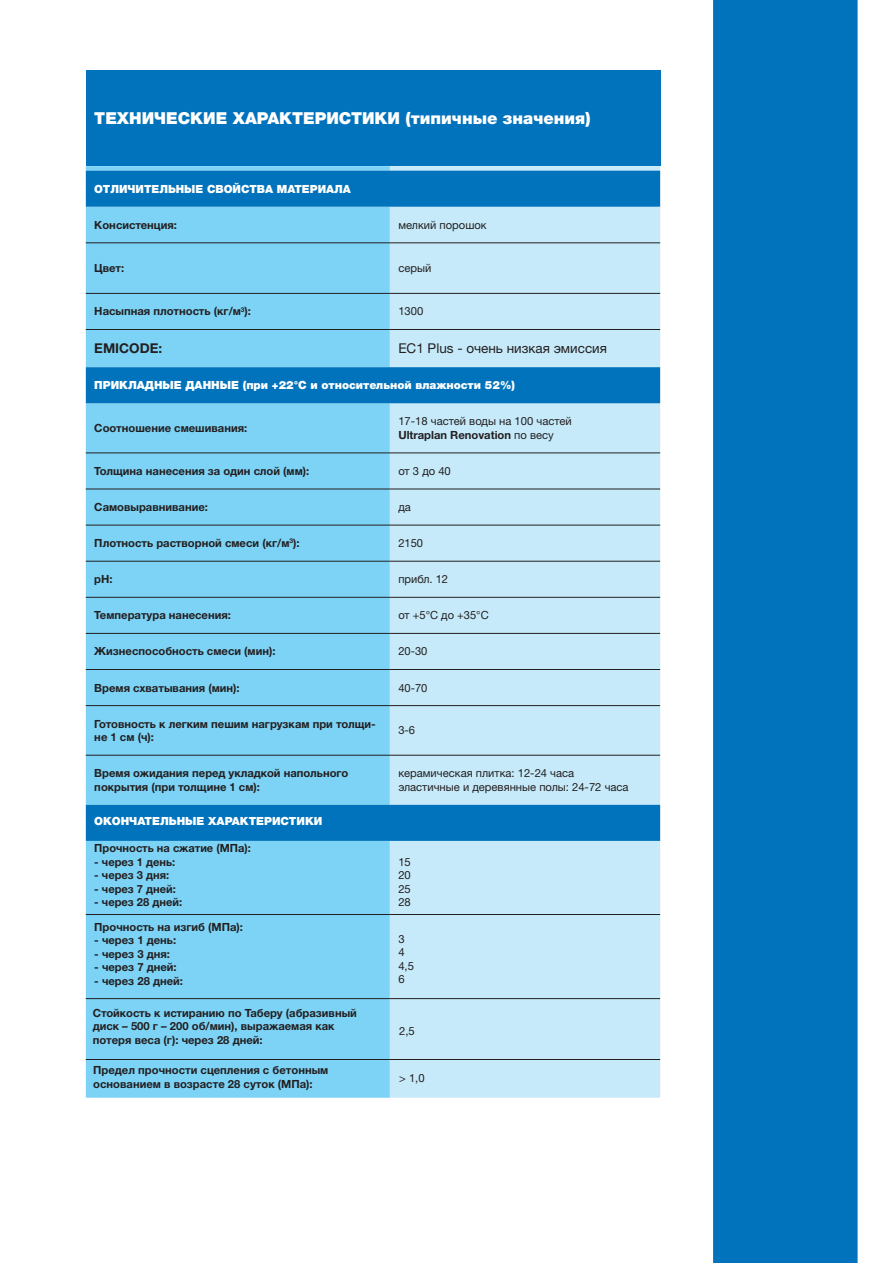
<style>
.page{position:relative;width:893px;height:1263px;background:#fff}
.page>*{position:absolute;margin:0;border:0;box-sizing:border-box;transform-origin:0 0}
.t1{font:900 16.5px "Helvetica Neue LTW1 G";color:#fff}
.t2{font:13.5px "Helvetica Neue LTW1 G";color:#231f20}
.t3{font:700 13.5px "Helvetica Neue LTW1 G";color:#231f20}
.t4{font:700 11.25px/13.5px "Helvetica Neue LTW1 G";color:#231f20}
.t5{font:11.25px "Helvetica Neue LTW1 G";color:#231f20}
.t6{font:900 11.25px "Helvetica Neue LTW1 G";color:#fff}
.s1{font-weight:400}
</style>
<div class="page">
<div style="left:713px;top:0;width:145px;height:1263px;background:#0073bc"></div>
<div style="left:86px;top:70px;width:574px;height:96px;background:#0073bc"></div>
<div style="left:86px;top:166px;width:304px;height:932px;background:#7cd3f6"></div>
<div style="left:390px;top:166px;width:270px;height:932px;background:#c6eafa"></div>
<svg style="left:86px;top:171px;width:574px;height:670px;background:#84cbed"></svg>
<hr style="left:86px;top:242px;width:304px;height:1px;background:#231f20">
<hr style="left:390px;top:242px;width:270px;height:1px;background:#231f20">
<hr style="left:86px;top:293px;width:304px;height:1px;background:#231f20">
<hr style="left:390px;top:293px;width:270px;height:1px;background:#231f20">
<hr style="left:86px;top:452px;width:304px;height:1px;background:#231f20">
<hr style="left:390px;top:452px;width:270px;height:1px;background:#231f20">
<hr style="left:86px;top:489px;width:304px;height:1px;background:#231f20">
<hr style="left:390px;top:489px;width:270px;height:1px;background:#231f20">
<hr style="left:86px;top:525px;width:304px;height:1px;background:#231f20">
<hr style="left:390px;top:525px;width:270px;height:1px;background:#231f20">
<hr style="left:86px;top:561px;width:304px;height:1px;background:#231f20">
<hr style="left:390px;top:561px;width:270px;height:1px;background:#231f20">
<hr style="left:86px;top:597px;width:304px;height:1px;background:#231f20">
<hr style="left:390px;top:597px;width:270px;height:1px;background:#231f20">
<hr style="left:86px;top:633px;width:304px;height:1px;background:#231f20">
<hr style="left:390px;top:633px;width:270px;height:1px;background:#231f20">
<hr style="left:86px;top:669px;width:304px;height:1px;background:#231f20">
<hr style="left:390px;top:669px;width:270px;height:1px;background:#231f20">
<hr style="left:86px;top:705px;width:304px;height:1px;background:#231f20">
<hr style="left:390px;top:705px;width:270px;height:1px;background:#231f20">
<hr style="left:86px;top:755px;width:304px;height:1px;background:#231f20">
<hr style="left:390px;top:755px;width:270px;height:1px;background:#231f20">
<hr style="left:86px;top:914px;width:304px;height:1px;background:#231f20">
<hr style="left:390px;top:914px;width:270px;height:1px;background:#231f20">
<hr style="left:86px;top:998px;width:304px;height:1px;background:#231f20">
<hr style="left:390px;top:998px;width:270px;height:1px;background:#231f20">
<hr style="left:86px;top:329px;width:304px;height:1px;background:#231f20">
<hr style="left:390px;top:329px;width:270px;height:1px;background:#231f20">
<hr style="left:86px;top:1059px;width:304px;height:1px;background:#231f20">
<hr style="left:390px;top:1059px;width:270px;height:1px;background:#231f20">
<p class="t1" style="left:94px;top:108px;width:498px">ТЕХНИЧЕСКИЕ ХАРАКТЕРИСТИКИ (типичные значения)</p>
<p class="t6" style="left:94px;top:182px;width:258px">ОТЛИЧИТЕЛЬНЫЕ СВОЙСТВА МАТЕРИАЛА</p>
<p class="t4" style="left:94px;top:218px;width:84px">Консистенция:</p>
<p class="t5" style="left:398px;top:218px;width:90px">мелкий порошок</p>
<p class="t4" style="left:94px;top:261px;width:31px">Цвет:</p>
<p class="t5" style="left:398px;top:261px;width:34px">серый</p>
<p class="t4" style="left:94px;top:305px;width:158px">Насыпная плотность (кг/м<sup>3</sup>):</p>
<p class="t5" style="left:398px;top:304px;width:27px">1300</p>
<p class="t3" style="left:94px;top:340px;width:69px">EMICODE:</p>
<p class="t2" style="left:398px;top:340px;width:210px">EC1 Plus - очень низкая эмиссия</p>
<p class="t6" style="left:94px;top:378px;width:422px">ПРИКЛАДНЫЕ ДАННЫЕ (при +22°С и относительной влажности 52%)</p>
<p class="t4" style="left:94px;top:421px;width:154px">Соотношение смешивания:</p>
<p class="t5" style="left:398px;top:414px;width:175px">17-18 частей воды на 100 частей</p>
<p class="t4" style="left:398px;top:428px;width:157px">Ultraplan Renovation <span class="s1">по весу</span></p>
<p class="t4" style="left:94px;top:464px;width:217px">Толщина нанесения за один слой (мм):</p>
<p class="t5" style="left:398px;top:464px;width:54px">от 3 до 40</p>
<p class="t4" style="left:94px;top:500px;width:115px">Самовыравнивание:</p>
<p class="t5" style="left:398px;top:500px;width:14px">да</p>
<p class="t4" style="left:94px;top:536px;width:207px">Плотность растворной смеси (кг/м<sup>3</sup>):</p>
<p class="t5" style="left:398px;top:536px;width:26px">2150</p>
<p class="t4" style="left:94px;top:572px;width:20px">pH:</p>
<p class="t5" style="left:398px;top:572px;width:51px">прибл. 12</p>
<p class="t4" style="left:94px;top:608px;width:138px">Температура нанесения:</p>
<p class="t5" style="left:398px;top:608px;width:92px">от +5°С до +35°С</p>
<p class="t4" style="left:94px;top:645px;width:183px">Жизнеспособность смеси (мин):</p>
<p class="t5" style="left:398px;top:644px;width:31px">20-30</p>
<p class="t4" style="left:94px;top:681px;width:147px">Время схватывания (мин):</p>
<p class="t5" style="left:398px;top:681px;width:31px">40-70</p>
<p class="t4" style="left:94px;top:717px;width:283px">Готовность к легким пешим нагрузкам при толщи&shy;не 1 см (ч):</p>
<p class="t5" style="left:398px;top:723px;width:18px">3-6</p>
<p class="t4" style="left:94px;top:766px;width:255px">Время ожидания перед укладкой напольного покрытия (при толщине 1 см):</p>
<p class="t5" style="left:398px;top:766px;width:177px">керамическая плитка: 12-24 часа</p>
<p class="t5" style="left:398px;top:780px;width:232px">эластичные и деревянные полы: 24-72 часа</p>
<p class="t6" style="left:94px;top:814px;width:229px">ОКОНЧАТЕЛЬНЫЕ ХАРАКТЕРИСТИКИ</p>
<p class="t4" style="left:94px;top:842px;width:158px">Прочность на сжатие (МПа):</p>
<p class="t4" style="left:94px;top:855px;width:83px">- через 1 день:</p>
<p class="t4" style="left:94px;top:869px;width:76px">- через 3 дня:</p>
<p class="t4" style="left:94px;top:882px;width:83px">- через 7 дней:</p>
<p class="t4" style="left:94px;top:896px;width:89px">- через 28 дней:</p>
<p class="t4" style="left:94px;top:920px;width:150px">Прочность на изгиб (МПа):</p>
<p class="t4" style="left:94px;top:933px;width:83px">- через 1 день:</p>
<p class="t4" style="left:94px;top:947px;width:77px">- через 3 дня:</p>
<p class="t4" style="left:94px;top:960px;width:84px">- через 7 дней:</p>
<p class="t4" style="left:94px;top:974px;width:90px">- через 28 дней:</p>
<p class="t4" style="left:93px;top:1006px;width:266px">Стойкость к истиранию по Таберу (абразивный диск – 500 г – 200 об/мин), выражаемая как потеря веса (г): через 28 дней:</p>
<p class="t5" style="left:398px;top:855px;width:14px">15</p>
<p class="t5" style="left:398px;top:868px;width:14px">20</p>
<p class="t5" style="left:398px;top:882px;width:14px">25</p>
<p class="t5" style="left:398px;top:894px;width:14px">28</p>
<p class="t5" style="left:398px;top:932px;width:8px">3</p>
<p class="t5" style="left:398px;top:945px;width:8px">4</p>
<p class="t5" style="left:398px;top:959px;width:17px">4,5</p>
<p class="t5" style="left:398px;top:972px;width:8px">6</p>
<p class="t5" style="left:399px;top:1024px;width:17px">2,5</p>
<p class="t4" style="left:93px;top:1062px;width:237px;line-height:14px">Предел прочности сцепления с бетонным основанием в возрасте 28 суток (МПа):</p>
<p class="t5" style="left:399px;top:1071px;width:27px">&gt; 1,0</p>
</div>
